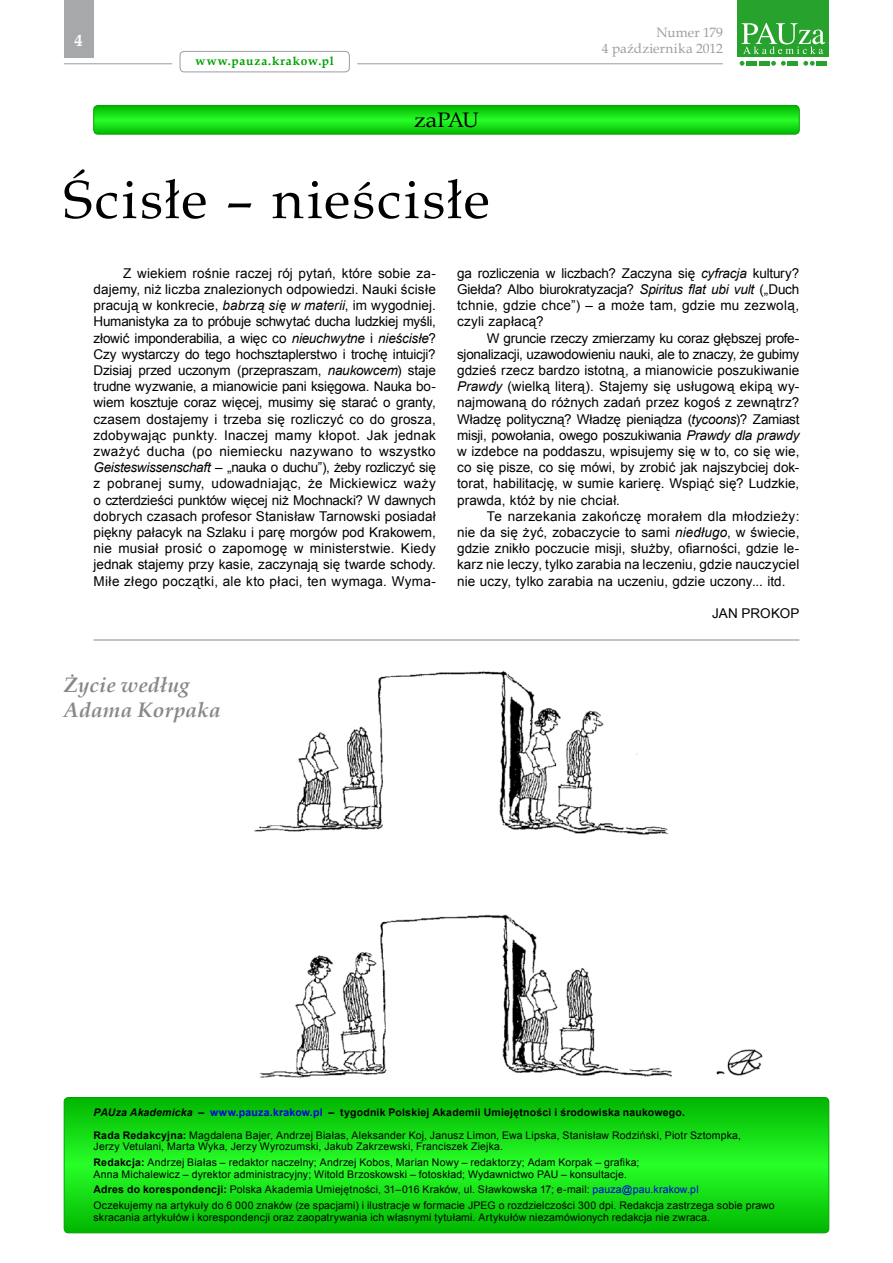
<style>
.page{position:relative;width:893px;height:1263px;background:#fff}
.page>*{position:absolute;margin:0;border:0;box-sizing:border-box;transform-origin:0 0}
.t1{font:54px "Book Antiqua";letter-spacing:.045em;color:#000}
.t2{font:italic 700 21px/25.2px "Book Antiqua";letter-spacing:.01em;color:#87888a}
.t3{font:21px "Book Antiqua";letter-spacing:-.035em;color:#000;scale:1.1 1}
.t4{font:700 16.5px "Book Antiqua";color:#fff}
.t5{font:13.5px/16.2px "Arial";letter-spacing:.01em;color:#000;text-align:justify}
.t6{font:13.5px/16.2px "Book Antiqua";letter-spacing:.005em;color:#9c9d9f;text-align:right}
.t7{font:700 12px "Book Antiqua";letter-spacing:.07em;color:#00a000}
.t8{font:10.5px/15.8px "Arial";letter-spacing:.015em;color:#000}
.s1{font-style:italic}
.s2{font-weight:700;font-style:italic}
.s3{font-weight:700}
.s4{font-weight:700;color:#0000e1}
.s5{color:#0000e1}
</style>
<div class="page">
<hr style="left:357px;top:63px;width:366px;height:1px;background:#9c9d9f">
<div style="left:64px;top:0;width:30px;height:57px;background:#a7a8aa"></div>
<div style="left:180px;top:51px;width:170px;height:21px;border:1px solid #9c9d9f;border-radius:4px"></div>
<svg style="left:740px;top:61px;width:4px;height:5px"></svg>
<svg style="left:771px;top:61px;width:15px;height:5px"></svg>
<svg style="left:803px;top:61px;width:12px;height:5px"></svg>
<div style="left:746px;top:61px;width:11px;height:5px;background:#26a22d"></div>
<div style="left:759px;top:61px;width:11px;height:5px;background:#26a22d"></div>
<div style="left:787px;top:61px;width:11px;height:5px;background:#26a22d"></div>
<div style="left:816px;top:61px;width:11px;height:5px;background:#26a22d"></div>
<div style="left:737px;top:0;width:92px;height:56px;background:#26a22d"></div>
<svg style="left:741px;top:23px;width:84px;height:31px"></svg>
<hr style="left:64px;top:63px;width:108px;height:1px;background:#9c9d9f">
<svg style="left:64px;top:1097px;width:765px;height:136px;background:#14da14"></svg>
<div style="left:64px;top:1097px;width:765px;height:136px;border:1px solid #00a000;border-radius:4px"></div>
<svg style="left:94px;top:105px;width:705px;height:29px;background:#16de16"></svg>
<div style="left:94px;top:105px;width:705px;height:29px;border:1px solid #00a000;border-radius:4px"></div>
<hr style="left:94px;top:640px;width:705px;height:1px;background:#87888a">
<img style="left:254px;top:670px;width:418px;height:408px">
<img style="left:716px;top:1049px;width:47px;height:27px">
<p class="t4" style="left:75px;top:30px;width:10px">4</p>
<p class="t7" style="left:196px;top:53px;width:140px">www.pauza.krakow.pl</p>
<h2 class="t3" style="left:414px;top:105px;width:60px">zaPAU</h2>
<h1 class="t1" style="left:64px;top:162px;width:427px">Ścisłe – nieścisłe</h1>
<p class="t6" style="left:602px;top:24px;width:123px">Numer 179<br>4 października 2012</p>
<p class="t5" style="left:94px;top:265px;width:344px;text-indent:30px">Z wiekiem rośnie raczej rój pytań, które sobie za&shy;dajemy, niż liczba znalezionych odpowiedzi. Nauki ścisłe pracują w konkrecie, <span class="s1">babrzą się w materii</span>, im wygodniej.<br>Humanistyka za to próbuje schwytać ducha ludzkiej myśli, złowić imponderabilia, a więc co <span class="s1">nieuchwytne</span> i <span class="s1">nieścisłe</span>?<br>Czy wystarczy do tego hochsztaplerstwo i trochę intuicji?<br>Dzisiaj przed uczonym (przepraszam, <span class="s1">naukowcem</span>) staje trudne wyzwanie, a mianowicie pani księgowa. Nauka bo&shy;wiem kosztuje coraz więcej, musimy się starać o granty, czasem dostajemy i trzeba się rozliczyć co do grosza, zdobywając punkty. Inaczej mamy kłopot. Jak jednak zważyć ducha (po niemiecku nazywano to wszystko <span class="s1">Geisteswissenschaft</span> – „nauka o duchu”), żeby rozliczyć się z pobranej sumy, udowadniając, że Mickiewicz waży o czterdzieści punktów więcej niż Mochnacki? W dawnych dobrych czasach profesor Stanisław Tarnowski posiadał piękny pałacyk na Szlaku i parę morgów pod Krakowem, nie musiał prosić o zapomogę w ministerstwie. Kiedy jednak stajemy przy kasie, zaczynają się twarde schody.<br>Miłe złego początki, ale kto płaci, ten wymaga. Wyma-</p>
<p class="t5" style="left:457px;top:265px;width:344px">ga rozliczenia w liczbach? Zaczyna się <span class="s1">cyfracja</span> kultury?<br>Giełda? Albo biurokratyzacja? <span class="s1">Spiritus flat ubi vult</span> („Duch tchnie, gdzie chce”) – a może tam, gdzie mu zezwolą, czyli zapłacą?</p>
<p class="t5" style="left:457px;top:330px;width:344px;text-indent:30px">W gruncie rzeczy zmierzamy ku coraz głębszej profe&shy;sjonalizacji, uzawodowieniu nauki, ale to znaczy, że gubimy gdzieś rzecz bardzo istotną, a mianowicie poszukiwanie <span class="s1">Prawdy</span> (wielką literą). Stajemy się usługową ekipą wy&shy;najmowaną do różnych zadań przez kogoś z zewnątrz?<br>Władzę polityczną? Władzę pieniądza (<span class="s1">tycoons</span>)? Zamiast misji, powołania, owego poszukiwania <span class="s1">Prawdy dla prawdy </span>w izdebce na poddaszu, wpisujemy się w to, co się wie, co się pisze, co się mówi, by zrobić jak najszybciej dok&shy;torat, habilitację, w sumie karierę. Wspiąć się? Ludzkie, prawda, któż by nie chciał.</p>
<p class="t5" style="left:457px;top:508px;width:344px;text-indent:30px">Te narzekania zakończę morałem dla młodzieży: nie da się żyć, zobaczycie to sami <span class="s1">niedługo</span>, w świecie, gdzie znikło poczucie misji, służby, ofiarności, gdzie le&shy;karz nie leczy, tylko zarabia na leczeniu, gdzie nauczyciel nie uczy, tylko zarabia na uczeniu, gdzie uczony... itd.</p>
<p class="t5" style="left:712px;top:605px;width:89px">JAN PROKOP</p>
<h2 class="t2" style="left:64px;top:672px;width:158px">Życie według<br>Adama Korpaka</h2>
<p class="t8" style="left:94px;top:1102px;width:649px;line-height:22.2px"><span class="s2">PAUza Akademicka</span> <span class="s3">–</span> <span class="s4">www.pauza.krakow.pl</span> <span class="s3">– tygodnik Polskiej Akademii Umiejętności i środowiska naukowego.<br>Rada Redakcyjna:</span> Magdalena Bajer, Andrzej Białas, Aleksander Koj, Janusz Limon, Ewa Lipska, Stanisław Rodziński, Piotr Sztompka,</p>
<p class="t8" style="left:94px;top:1139px;width:547px">Jerzy Vetulani, Marta Wyka, Jerzy Wyrozumski, Jakub Zakrzewski, Franciszek Ziejka.<br><span class="s3">Redakcja:</span> Andrzej Białas – redaktor naczelny; Andrzej Kobos, Marian Nowy – redaktorzy; Adam Korpak – grafika;</p>
<p class="t8" style="left:94px;top:1166px;width:683px">Anna Michalewicz – dyrektor administracyjny; Witold Brzoskowski – fotoskład; Wydawnictwo PAU – konsultacje.<br><span class="s3">Adres do korespondencji:</span> Polska Akademia Umiejętności, 31–016 Kraków, ul. Sławkowska 17; e-mail: <span class="s5">pauza@pau.krakow.pl<br></span>Oczekujemy na artykuły do 6 000 znaków (ze spacjami) i ilustracje w formacie JPEG o rozdzielczości 300 dpi. Redakcja zastrzega sobie prawo</p>
<p class="t8" style="left:94px;top:1209px;width:618px">skracania artykułów i korespondencji oraz zaopatrywania ich własnymi tytułami. Artykułów niezamówionych redakcja nie zwraca.</p>
</div>
